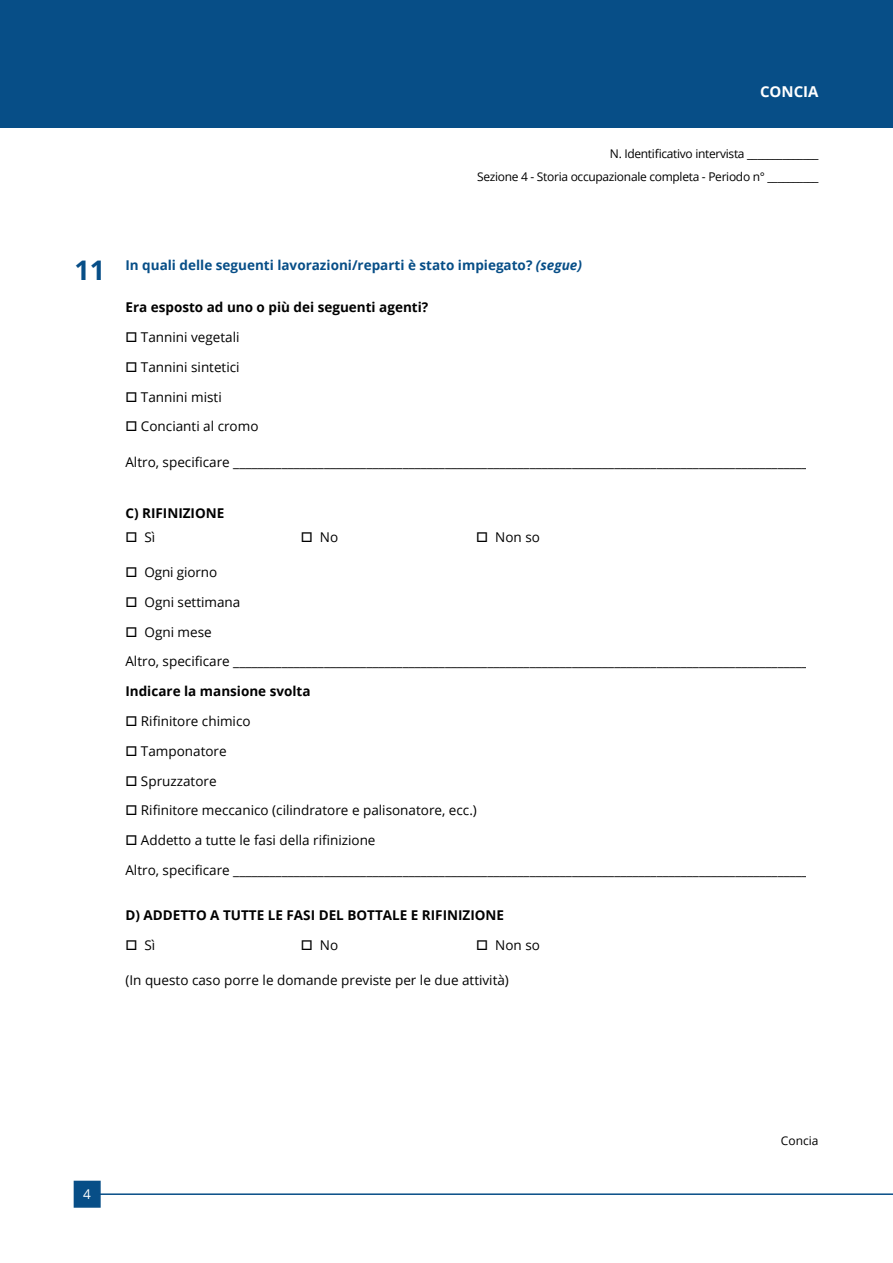
<style>
.page{position:relative;width:893px;height:1263px;background:#fff}
.page>*{position:absolute;margin:0;border:0;box-sizing:border-box;transform-origin:0 0}
.t1{font:700 15px "Open Sans";color:#fff}
.t2{font:13.5px "Open Sans";color:#000}
.t3{font:700 13.5px "Open Sans";color:#000}
.t4{font:700 13.5px "Open Sans";color:#074e87}
.t5{font:13.5px "Open Sans";color:#fff}
.t6{font:12px/22.5px "Open Sans";letter-spacing:-.025em;color:#000;text-align:right}
.s1{font-size:27px}
.s2{font-style:italic}
</style>
<div class="page">
<div style="left:0;top:0;width:893px;height:127px;background:#074e87"></div>
<hr style="left:91px;top:1193px;width:802px;height:2px;background:#074e87">
<div style="left:74px;top:1181px;width:27px;height:27px;background:#074e87;border:2px solid #074e87"></div>
<p class="t1" style="left:760px;top:80px;width:60px">CONCIA</p>
<p class="t6" style="left:477px;top:142px;width:343px">N. Identificativo intervista ______________<br>Sezione 4 - Storia occupazionale completa - Periodo n° __________</p>
<p class="t4" style="left:74px;top:255px;width:509px"><span class="s1">11</span> In quali delle seguenti lavorazioni/reparti è stato impiegato? <span class="s2">(segue)</span></p>
<p class="t3" style="left:125px;top:298px;width:304px">Era esposto ad uno o più dei seguenti agenti?</p>
<p class="t2" style="left:125px;top:328px;width:116px">□ Tannini vegetali</p>
<p class="t2" style="left:125px;top:358px;width:116px">□ Tannini sintetici</p>
<p class="t2" style="left:125px;top:387px;width:98px">□ Tannini misti</p>
<p class="t2" style="left:125px;top:417px;width:135px">□ Concianti al cromo</p>
<p class="t2" style="left:125px;top:452px;width:684px">Altro, specificare _______________________________________________________________________________________________</p>
<p class="t3" style="left:125px;top:503px;width:100px">C) RIFINIZIONE</p>
<p class="t2" style="left:125px;top:528px;width:31px">□ Sì</p>
<p class="t2" style="left:301px;top:528px;width:39px">□ No</p>
<p class="t2" style="left:476px;top:528px;width:65px">□ Non so</p>
<p class="t2" style="left:125px;top:563px;width:93px">□ Ogni giorno</p>
<p class="t2" style="left:125px;top:593px;width:116px">□ Ogni settimana</p>
<p class="t2" style="left:125px;top:623px;width:88px">□ Ogni mese</p>
<p class="t2" style="left:125px;top:652px;width:684px">Altro, specificare _______________________________________________________________________________________________</p>
<p class="t3" style="left:125px;top:682px;width:187px">Indicare la mansione svolta</p>
<p class="t2" style="left:125px;top:712px;width:127px">□ Rifinitore chimico</p>
<p class="t2" style="left:125px;top:742px;width:103px">□ Tamponatore</p>
<p class="t2" style="left:125px;top:771px;width:93px">□ Spruzzatore</p>
<p class="t2" style="left:125px;top:801px;width:353px">□ Rifinitore meccanico (cilindratore e palisonatore, ecc.)</p>
<p class="t2" style="left:125px;top:831px;width:252px">□ Addetto a tutte le fasi della rifinizione</p>
<p class="t2" style="left:125px;top:861px;width:684px">Altro, specificare _______________________________________________________________________________________________</p>
<p class="t3" style="left:125px;top:906px;width:380px">D) ADDETTO A TUTTE LE FASI DEL BOTTALE E RIFINIZIONE</p>
<p class="t2" style="left:125px;top:936px;width:31px">□ Sì</p>
<p class="t2" style="left:301px;top:936px;width:39px">□ No</p>
<p class="t2" style="left:476px;top:936px;width:65px">□ Non so</p>
<p class="t2" style="left:125px;top:971px;width:385px">(In questo caso porre le domande previste per le due attività)</p>
<p class="t5" style="left:83px;top:1185px;width:9px">4</p>
<p class="t6" style="left:781px;top:1129px;width:39px">Concia</p>
</div>
